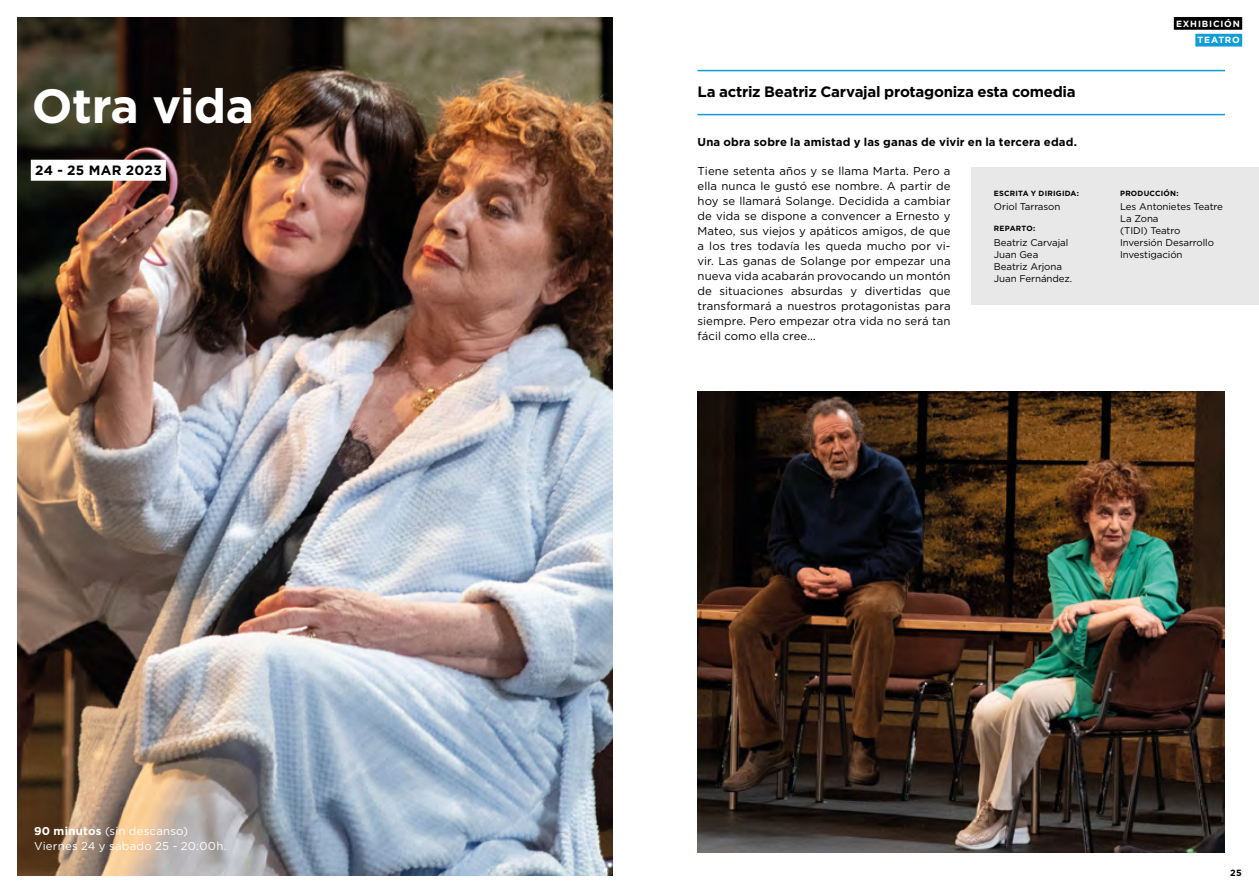
<style>
.page{position:relative;width:1259px;height:893px;background:#fff}
.page>*{position:absolute;margin:0;border:0;box-sizing:border-box;transform-origin:0 0}
.t1{font:700 48px "Gotham";letter-spacing:-.015em;color:#fff}
.t2{font:700 15px "Gotham";letter-spacing:-.02em;color:#000}
.t3{font:700 13.5px "Gotham";letter-spacing:.025em;color:#000}
.t4{font:11.4px/15px "Gotham";letter-spacing:.005em;color:#000;text-align:justify}
.t5{font:700 11.4px "Gotham";letter-spacing:.01em;color:#000}
.t6{font:11.4px/15px "Gotham";letter-spacing:.02em;color:#fff}
.t7{font:9.75px/12px "Gotham";letter-spacing:-.01em;color:#000}
.t8{font:700 9px "Gotham";letter-spacing:.09em;color:#fff}
.t9{font:700 9px "Gotham";color:#000}
.t10{font:700 7.5px "Gotham";letter-spacing:.03em;color:#000}
.s1{font-weight:700}
</style>
<div class="page">
<img style="left:17px;top:17px;width:595px;height:859px">
<hr style="left:697px;top:70px;width:528px;height:1px;background:#0f9cd8">
<hr style="left:697px;top:114px;width:528px;height:1px;background:#0f9cd8">
<div style="left:972px;top:167px;width:287px;height:138px;background:#e9e8e8"></div>
<img style="left:697px;top:391px;width:528px;height:462px">
<div style="left:31px;top:160px;width:135px;height:21px;background:#fff"></div>
<div style="left:1195px;top:34px;width:47px;height:13px;background:#0f9cd8"></div>
<div style="left:1173px;top:17px;width:69px;height:13px;background:#000"></div>
<h1 class="t1" style="left:32px;top:74px;width:224px">Otra vida</h1>
<p class="t3" style="left:35px;top:161px;width:128px">24 - 25 MAR 2023</p>
<p class="t6" style="left:34px;top:823px;width:194px"><span class="s1">90 minutos</span> (sin descanso)<br>Viernes 24 y sábado 25 - 20:00h.</p>
<h2 class="t2" style="left:697px;top:82px;width:380px">La actriz Beatriz Carvajal protagoniza esta comedia</h2>
<p class="t5" style="left:697px;top:134px;width:381px">Una obra sobre la amistad y las ganas de vivir en la tercera edad.</p>
<p class="t4" style="left:697px;top:163px;width:255px">Tiene setenta años y se llama Marta. Pero a ella nunca le gustó ese nombre. A partir de hoy se llamará Solange. Decidida a cambiar de vida se dispone a convencer a Ernesto y Mateo, sus viejos y apáticos amigos, de que a los tres todavía les queda mucho por vi&shy;vir. Las ganas de Solange por empezar una nueva vida acabarán provocando un montón de situaciones absurdas y divertidas que transformará a nuestros protagonistas para siempre. Pero empezar otra vida no será tan fácil como ella cree…</p>
<p class="t10" style="left:994px;top:188px;width:87px">ESCRITA Y DIRIGIDA:</p>
<p class="t7" style="left:994px;top:200px;width:68px">Oriol Tarrason</p>
<p class="t10" style="left:994px;top:224px;width:43px">REPARTO:</p>
<p class="t7" style="left:994px;top:236px;width:80px">Beatriz Carvajal<br>Juan Gea<br>Beatriz Arjona<br>Juan Fernández.</p>
<p class="t8" style="left:1176px;top:17px;width:65px">EXHIBICIÓN</p>
<p class="t8" style="left:1197px;top:34px;width:44px">TEATRO</p>
<p class="t10" style="left:1120px;top:188px;width:60px">PRODUCCIÓN:</p>
<p class="t7" style="left:1120px;top:200px;width:104px">Les Antonietes Teatre<br>La Zona<br>(TIDI) Teatro<br>Inversión Desarrollo<br>Investigación</p>
<p class="t9" style="left:1230px;top:867px;width:13px">25</p>
</div>
